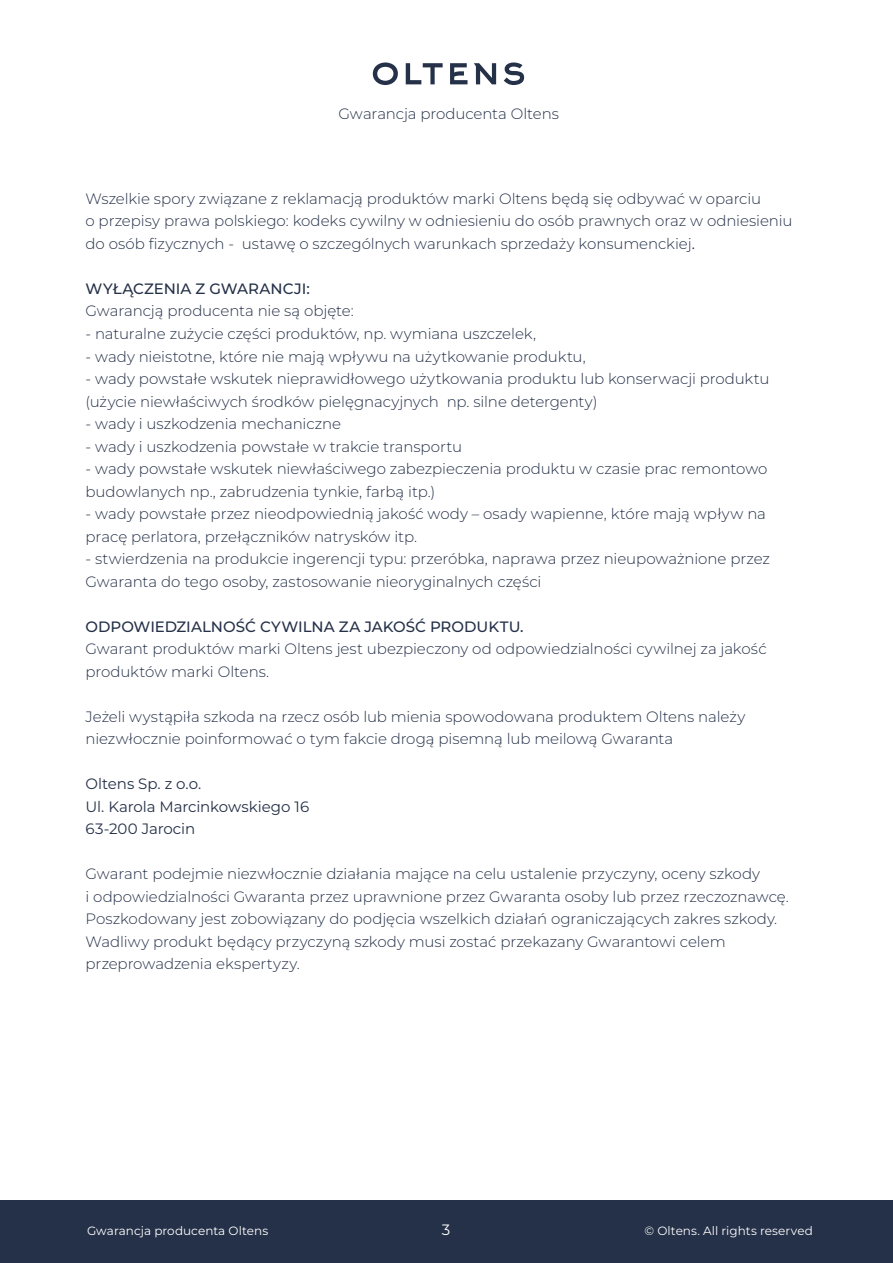
<style>
.page{position:relative;width:893px;height:1263px;background:#fff}
.page>*{position:absolute;margin:0;border:0;box-sizing:border-box;transform-origin:0 0}
.t1{font:300 15px/22.5px "Montserrat";letter-spacing:-.005em;color:#253148}
.t2{font:500 15px "Montserrat";color:#253148}
.t3{font:15px/22.5px "Montserrat";letter-spacing:-.005em;color:#253148}
.t4{font:15px "Montserrat";color:#fff}
.t5{font:12px "Montserrat";letter-spacing:.005em;color:#fff}
.t6{font:12px "Montserrat";letter-spacing:.005em;color:#fbfbfc}
.s1{font-weight:400}
</style>
<div class="page">
<div style="left:0;top:1200px;width:893px;height:63px;background:#253148"></div>
<svg style="left:373px;top:62px;width:25px;height:23px"></svg>
<svg style="left:406px;top:63px;width:37px;height:21px"></svg>
<svg style="left:450px;top:63px;width:17px;height:21px"></svg>
<svg style="left:474px;top:63px;width:22px;height:21px"></svg>
<svg style="left:504px;top:62px;width:20px;height:23px"></svg>
<p class="t1" style="left:339px;top:102px;width:222px">Gwarancja producenta Oltens</p>
<p class="t1" style="left:85px;top:187px;width:708px">Wszelkie spory związane z reklamacją produktów marki Oltens będą się odbywać w oparciu<br>o przepisy prawa polskiego: kodeks cywilny w odniesieniu do osób prawnych oraz w odniesieniu do osób fizycznych - ustawę o szczególnych warunkach sprzedaży konsumenckiej<span class="s1">.</span></p>
<p class="t2" style="left:85px;top:279px;width:226px">WYŁĄCZENIA Z GWARANCJI:</p>
<p class="t1" style="left:85px;top:299px;width:270px">Gwarancją producenta nie są objęte:</p>
<p class="t1" style="left:85px;top:322px;width:452px">- naturalne zużycie części produktów, np. wymiana uszczelek,</p>
<p class="t1" style="left:85px;top:344px;width:502px">- wady nieistotne, które nie mają wpływu na użytkowanie produktu,</p>
<p class="t1" style="left:85px;top:367px;width:685px">- wady powstałe wskutek nieprawidłowego użytkowania produktu lub konserwacji produktu (użycie niewłaściwych środków pielęgnacyjnych np. silne detergenty)</p>
<p class="t1" style="left:85px;top:412px;width:257px">- wady i uszkodzenia mechaniczne</p>
<p class="t1" style="left:85px;top:434px;width:378px">- wady i uszkodzenia powstałe w trakcie transportu</p>
<p class="t1" style="left:85px;top:457px;width:683px">- wady powstałe wskutek niewłaściwego zabezpieczenia produktu w czasie prac remontowo budowlanych np., zabrudzenia tynkie, farbą itp.)</p>
<p class="t1" style="left:85px;top:502px;width:682px">- wady powstałe przez nieodpowiednią jakość wody – osady wapienne, które mają wpływ na pracę perlatora, przełączników natrysków itp.</p>
<p class="t1" style="left:85px;top:547px;width:686px">- stwierdzenia na produkcie ingerencji typu: przeróbka, naprawa przez nieupoważnione przez<br>Gwaranta do tego osoby, zastosowanie nieoryginalnych części</p>
<p class="t2" style="left:85px;top:616px;width:440px">ODPOWIEDZIALNOŚĆ CYWILNA ZA JAKOŚĆ PRODUKTU.</p>
<p class="t1" style="left:85px;top:637px;width:683px">Gwarant produktów marki Oltens jest ubezpieczony od odpowiedzialności cywilnej za jakość produktów marki Oltens.</p>
<p class="t1" style="left:85px;top:704px;width:661px">Jeżeli wystąpiła szkoda na rzecz osób lub mienia spowodowana produktem Oltens należy niezwłocznie poinformować o tym fakcie drogą pisemną lub meilową Gwaranta</p>
<p class="t3" style="left:85px;top:772px;width:225px">Oltens Sp. z o.o.<br>Ul. Karola Marcinkowskiego 16<br>63-200 Jarocin</p>
<p class="t1" style="left:85px;top:862px;width:705px">Gwarant podejmie niezwłocznie działania mające na celu ustalenie przyczyny, oceny szkody<br>i odpowiedzialności Gwaranta przez uprawnione przez Gwaranta osoby lub przez rzeczoznawcę.<br>Poszkodowany jest zobowiązany do podjęcia wszelkich działań ograniczających zakres szkody.<br>Wadliwy produkt będący przyczyną szkody musi zostać przekazany Gwarantowi celem przeprowadzenia ekspertyzy.</p>
<p class="t5" style="left:87px;top:1223px;width:183px">Gwarancja producenta Oltens</p>
<p class="t4" style="left:442px;top:1220px;width:10px">3</p>
<p class="t6" style="left:644px;top:1223px;width:170px">© Oltens. All rights reserved</p>
</div>
